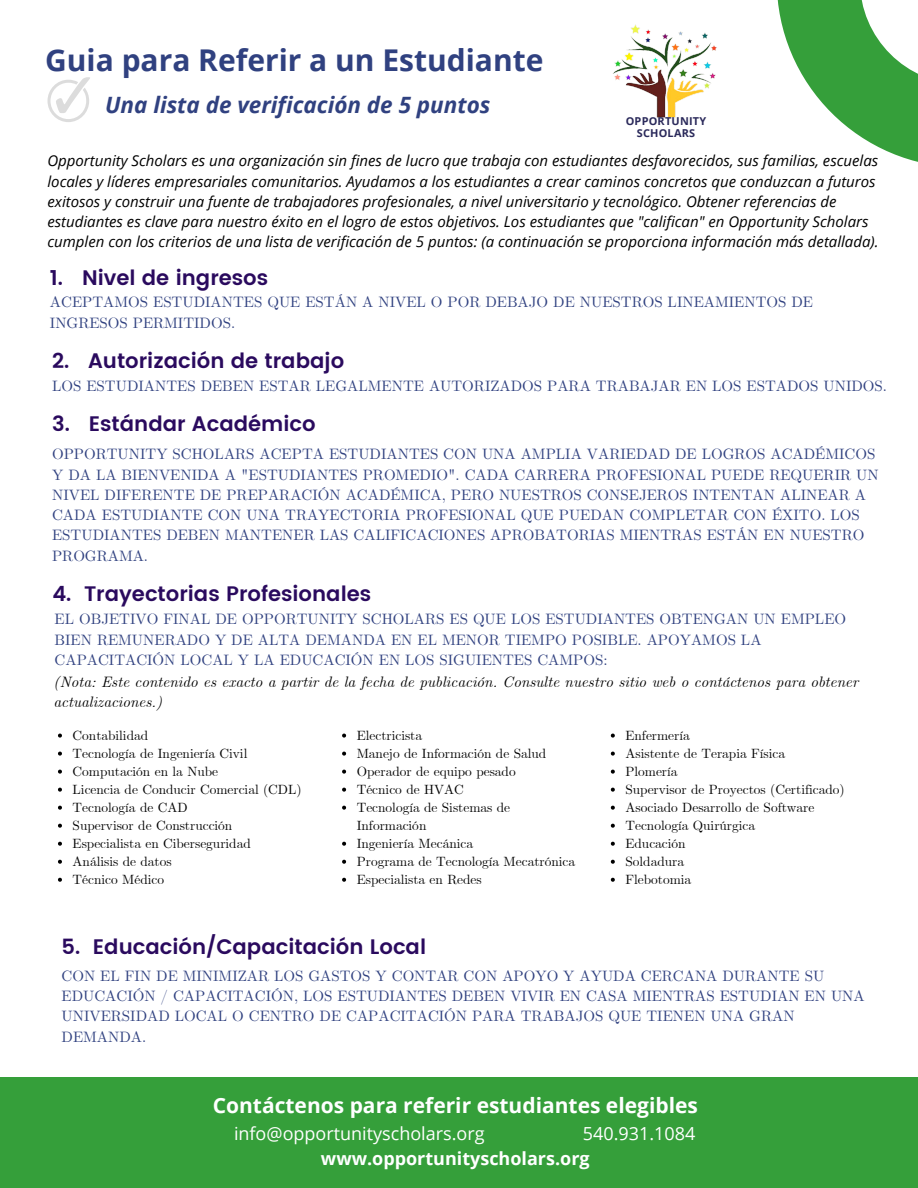
<style>
.page{position:relative;width:918px;height:1188px;background:#fff}
.page>*{position:absolute;margin:0;border:0;box-sizing:border-box;transform-origin:0 0}
.t1{font:700 30px "Open Sans";color:#304180}
.t2{font:italic 700 22.5px "Open Sans";color:#304180}
.t3{font:600 21px "Poppins";color:#2a0a5e}
.t4{font:700 21px "Open Sans";color:#fff}
.t5{font:18px "Open Sans";color:#fff}
.t6{font:700 18px "Open Sans";color:#fff}
.t7{font:15px/20.2px "CMU Serif";color:#304180}
.t8{font:italic 15px/20.2px "Open Sans";color:#000}
.t9{font:italic 15px/20.2px "CMU Serif";color:#000}
.t10{font:13.35px/18px "CMU Serif";color:#000}
.t11{font:700 10.95px/11.7px "Open Sans";letter-spacing:.02em;color:#2b2a5b;text-align:center}
</style>
<div class="page">
<div style="left:0;top:1077px;width:918px;height:111px;background:#359f3a"></div>
<svg style="left:777px;top:0;width:141px;height:162px"></svg>
<img style="left:613px;top:24px;width:104px;height:94px">
<svg style="left:47px;top:77px;width:43px;height:45px"></svg>
<svg style="left:58px;top:734px;width:4px;height:4px"></svg>
<svg style="left:58px;top:752px;width:4px;height:4px"></svg>
<svg style="left:58px;top:770px;width:4px;height:4px"></svg>
<svg style="left:58px;top:788px;width:4px;height:4px"></svg>
<svg style="left:58px;top:806px;width:4px;height:4px"></svg>
<svg style="left:58px;top:824px;width:4px;height:4px"></svg>
<svg style="left:58px;top:842px;width:4px;height:4px"></svg>
<svg style="left:58px;top:860px;width:4px;height:4px"></svg>
<svg style="left:58px;top:878px;width:4px;height:4px"></svg>
<svg style="left:342px;top:734px;width:4px;height:4px"></svg>
<svg style="left:342px;top:752px;width:4px;height:4px"></svg>
<svg style="left:342px;top:770px;width:4px;height:4px"></svg>
<svg style="left:342px;top:788px;width:4px;height:4px"></svg>
<svg style="left:342px;top:806px;width:4px;height:4px"></svg>
<svg style="left:342px;top:842px;width:4px;height:4px"></svg>
<svg style="left:342px;top:860px;width:4px;height:4px"></svg>
<svg style="left:342px;top:878px;width:4px;height:4px"></svg>
<svg style="left:611px;top:734px;width:4px;height:4px"></svg>
<svg style="left:611px;top:752px;width:4px;height:4px"></svg>
<svg style="left:611px;top:770px;width:4px;height:4px"></svg>
<svg style="left:611px;top:788px;width:4px;height:4px"></svg>
<svg style="left:611px;top:806px;width:4px;height:4px"></svg>
<svg style="left:611px;top:824px;width:4px;height:4px"></svg>
<svg style="left:611px;top:842px;width:4px;height:4px"></svg>
<svg style="left:611px;top:860px;width:4px;height:4px"></svg>
<svg style="left:611px;top:878px;width:4px;height:4px"></svg>
<p class="t1" style="left:45px;top:39px;width:500px">Guia para Referir a un Estudiante</p>
<p class="t2" style="left:105px;top:89px;width:387px">Una lista de verificación de 5 puntos</p>
<p class="t8" style="left:47px;top:150px;width:833px">Opportunity Scholars es una organización sin fines de lucro que trabaja con estudiantes desfavorecidos, sus familias, escuelas locales y líderes empresariales comunitarios. Ayudamos a los estudiantes a crear caminos concretos que conduzcan a futuros exitosos y construir una fuente de trabajadores profesionales, a nivel universitario y tecnológico. Obtener referencias de estudiantes es clave para nuestro éxito en el logro de estos objetivos. Los estudiantes que "califican" en Opportunity Scholars cumplen con los criterios de una lista de verificación de 5 puntos: (a continuación se proporciona información más detallada).</p>
<p class="t11" style="left:626px;top:115px;width:82px">OPPORTUNITY<br>SCHOLARS</p>
<p class="t3" style="left:50px;top:266px;width:220px">1. Nivel de ingresos</p>
<p class="t7" style="left:50px;top:293px;width:765px">ACEPTAMOS ESTUDIANTES QUE ESTÁN A NIVEL O POR DEBAJO DE NUESTROS LINEAMIENTOS DE<br>INGRESOS PERMITIDOS.</p>
<p class="t3" style="left:52px;top:349px;width:294px">2. Autorización de trabajo</p>
<p class="t7" style="left:52px;top:377px;width:836px">LOS ESTUDIANTES DEBEN ESTAR LEGALMENTE AUTORIZADOS PARA TRABAJAR EN LOS ESTADOS UNIDOS.</p>
<p class="t3" style="left:52px;top:412px;width:265px">3. Estándar Académico</p>
<p class="t7" style="left:52px;top:445px;width:828px">OPPORTUNITY SCHOLARS ACEPTA ESTUDIANTES CON UNA AMPLIA VARIEDAD DE LOGROS ACADÉMICOS Y DA LA BIENVENIDA A "ESTUDIANTES PROMEDIO". CADA CARRERA PROFESIONAL PUEDE REQUERIR UN NIVEL DIFERENTE DE PREPARACIÓN ACADÉMICA, PERO NUESTROS CONSEJEROS INTENTAN ALINEAR A CADA ESTUDIANTE CON UNA TRAYECTORIA PROFESIONAL QUE PUEDAN COMPLETAR CON ÉXITO. LOS ESTUDIANTES DEBEN MANTENER LAS CALIFICACIONES APROBATORIAS MIENTRAS ESTÁN EN NUESTRO PROGRAMA.</p>
<p class="t3" style="left:52px;top:581px;width:320px">4. Trayectorias Profesionales</p>
<p class="t7" style="left:55px;top:610px;width:793px">EL OBJETIVO FINAL DE OPPORTUNITY SCHOLARS ES QUE LOS ESTUDIANTES OBTENGAN UN EMPLEO<br>BIEN REMUNERADO Y DE ALTA DEMANDA EN EL MENOR TIEMPO POSIBLE. APOYAMOS LA<br>CAPACITACIÓN LOCAL Y LA EDUCACIÓN EN LOS SIGUIENTES CAMPOS:</p>
<p class="t9" style="left:54px;top:672px;width:806px">(Nota: Este contenido es exacto a partir de la fecha de publicación. Consulte nuestro sitio web o contáctenos para obtener actualizaciones.)</p>
<p class="t10" style="left:73px;top:727px;width:77px">Contabilidad</p>
<p class="t10" style="left:73px;top:745px;width:176px">Tecnología de Ingeniería Civil</p>
<p class="t10" style="left:73px;top:763px;width:147px">Computación en la Nube</p>
<p class="t10" style="left:73px;top:781px;width:231px">Licencia de Conducir Comercial (CDL)</p>
<p class="t10" style="left:73px;top:799px;width:116px">Tecnología de CAD</p>
<p class="t10" style="left:73px;top:817px;width:161px">Supervisor de Construcción</p>
<p class="t10" style="left:73px;top:835px;width:180px">Especialista en Ciberseguridad</p>
<p class="t10" style="left:73px;top:853px;width:101px">Análisis de datos</p>
<p class="t10" style="left:73px;top:871px;width:93px">Técnico Médico</p>
<p class="t10" style="left:626px;top:727px;width:66px">Enfermería</p>
<p class="t10" style="left:626px;top:745px;width:161px">Asistente de Terapia Física</p>
<p class="t10" style="left:626px;top:763px;width:54px">Plomería</p>
<p class="t10" style="left:626px;top:781px;width:221px">Supervisor de Proyectos (Certificado)</p>
<p class="t10" style="left:626px;top:799px;width:190px">Asociado Desarrollo de Software</p>
<p class="t10" style="left:626px;top:817px;width:131px">Tecnología Quirúrgica</p>
<p class="t10" style="left:626px;top:835px;width:62px">Educación</p>
<p class="t10" style="left:626px;top:853px;width:60px">Soldadura</p>
<p class="t10" style="left:626px;top:871px;width:67px">Flebotomia</p>
<p class="t10" style="left:357px;top:727px;width:67px">Electricista</p>
<p class="t10" style="left:357px;top:745px;width:191px">Manejo de Información de Salud</p>
<p class="t10" style="left:357px;top:763px;width:160px">Operador de equipo pesado</p>
<p class="t10" style="left:357px;top:781px;width:109px">Técnico de HVAC</p>
<p class="t10" style="left:357px;top:799px;width:155px">Tecnología de Sistemas de<br>Información</p>
<p class="t10" style="left:357px;top:835px;width:118px">Ingeniería Mecánica</p>
<p class="t10" style="left:357px;top:853px;width:220px">Programa de Tecnología Mecatrónica</p>
<p class="t10" style="left:357px;top:871px;width:126px">Especialista en Redes</p>
<p class="t3" style="left:62px;top:935px;width:366px">5. Educación/Capacitación Local</p>
<p class="t7" style="left:62px;top:967px;width:805px">CON EL FIN DE MINIMIZAR LOS GASTOS Y CONTAR CON APOYO Y AYUDA CERCANA DURANTE SU EDUCACIÓN / CAPACITACIÓN, LOS ESTUDIANTES DEBEN VIVIR EN CASA MIENTRAS ESTUDIAN EN UNA UNIVERSIDAD LOCAL O CENTRO DE CAPACITACIÓN PARA TRABAJOS QUE TIENEN UNA GRAN DEMANDA.</p>
<p class="t4" style="left:213px;top:1090px;width:487px">Contáctenos para referir estudiantes elegibles</p>
<p class="t5" style="left:234px;top:1121px;width:252px">info@opportunityscholars.org</p>
<p class="t5" style="left:583px;top:1121px;width:114px">540.931.1084</p>
<p class="t6" style="left:321px;top:1145px;width:270px">www.opportunityscholars.org</p>
</div>
